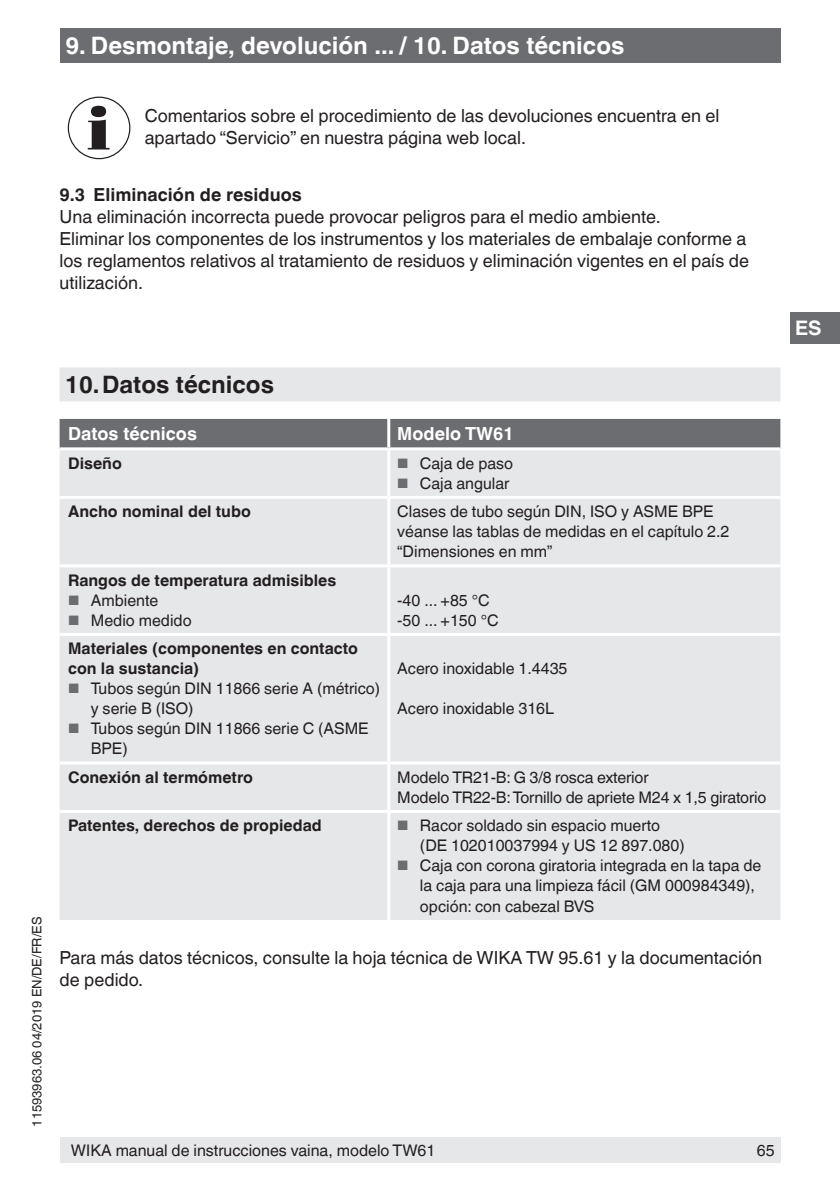
<style>
.page{position:relative;width:840px;height:1191px;background:#fff}
.page>*{position:absolute;margin:0;border:0;box-sizing:border-box;transform-origin:0 0}
.t1{font:700 24px "Helvetica World";color:#fff}
.t2{font:700 24px "Helvetica World";color:#231f20}
.t3{font:700 20px "Helvetica World";color:#fff}
.t4{font:18px/22px "Helvetica World";color:#231f20}
.t5{font:700 18px "Helvetica World";color:#231f20}
.t6{font:700 18px "Helvetica World";color:#fff}
.t7{font:16px/20px "Helvetica World";color:#231f20}
.t8{font:700 16px/20px "Helvetica World";color:#231f20}
.t9{font:13px "Helvetica World";color:#231f20}
.s1{font-size:13.6px;color:#6c6d70}
</style>
<div class="page">
<div style="left:60px;top:28px;width:720px;height:34px;background:#6c6d70"></div>
<div style="left:60px;top:1137px;width:720px;height:25px;background:#e6e7e9"></div>
<div style="left:790px;top:312px;width:49px;height:31px;background:#6c6d70"></div>
<div style="left:60px;top:367px;width:720px;height:34px;background:#e6e7e9"></div>
<div style="left:60px;top:419px;width:720px;height:28px;background:#6c6d70"></div>
<div style="left:60px;top:450px;width:720px;height:470px;background:#e6e7e9"></div>
<hr style="left:387px;top:419px;width:3px;height:28px;background:#fff">
<hr style="left:387px;top:450px;width:3px;height:46px;background:#fff">
<hr style="left:60px;top:496px;width:328px;height:3px;background:#fff">
<hr style="left:388px;top:496px;width:392px;height:3px;background:#fff">
<hr style="left:387px;top:499px;width:3px;height:65px;background:#fff">
<hr style="left:60px;top:564px;width:328px;height:3px;background:#fff">
<hr style="left:388px;top:564px;width:392px;height:3px;background:#fff">
<hr style="left:387px;top:567px;width:3px;height:66px;background:#fff">
<hr style="left:60px;top:633px;width:328px;height:3px;background:#fff">
<hr style="left:388px;top:633px;width:392px;height:3px;background:#fff">
<hr style="left:387px;top:636px;width:3px;height:125px;background:#fff">
<hr style="left:60px;top:761px;width:328px;height:3px;background:#fff">
<hr style="left:388px;top:761px;width:392px;height:3px;background:#fff">
<hr style="left:387px;top:764px;width:3px;height:46px;background:#fff">
<hr style="left:60px;top:810px;width:328px;height:3px;background:#fff">
<hr style="left:388px;top:810px;width:392px;height:3px;background:#fff">
<hr style="left:387px;top:813px;width:3px;height:107px;background:#fff">
<svg style="left:88px;top:106px;width:21px;height:43px"></svg>
<div style="left:68px;top:97px;width:62px;height:62px;border:1px solid #231f20;border-radius:50%"></div>
<h1 class="t1" style="left:65px;top:32px;width:560px">9. Desmontaje, devolución ... / 10. Datos técnicos</h1>
<p class="t4" style="left:145px;top:104px;width:576px">Comentarios sobre el procedimiento de las devoluciones encuentra en el apartado “Servicio” en nuestra página web local.</p>
<p class="t5" style="left:60px;top:184px;width:243px">9.3 Eliminación de residuos</p>
<p class="t4" style="left:60px;top:206px;width:690px">Una eliminación incorrecta puede provocar peligros para el medio ambiente.<br>Eliminar los componentes de los instrumentos y los materiales de embalaje conforme a los reglamentos relativos al tratamiento de residuos y eliminación vigentes en el país de utilización.</p>
<p class="t9" style="left:29px;top:1126px;width:211px;rotate:-90deg">11593963.06 04/2019 EN/DE/FR/ES</p>
<h1 class="t2" style="left:65px;top:370px;width:210px">10.Datos técnicos</h1>
<p class="t6" style="left:68px;top:423px;width:130px">Datos técnicos</p>
<p class="t6" style="left:397px;top:423px;width:118px">Modelo TW61</p>
<p class="t8" style="left:68px;top:453px;width:55px">Diseño</p>
<p class="t7" style="left:397px;top:453px;width:117px"><span class="s1">■</span> Caja de paso</p>
<p class="t7" style="left:397px;top:473px;width:113px"><span class="s1">■</span> Caja angular</p>
<p class="t8" style="left:68px;top:502px;width:184px">Ancho nominal del tubo</p>
<p class="t7" style="left:397px;top:502px;width:333px">Clases de tubo según DIN, ISO y ASME BPE véanse las tablas de medidas en el capítulo 2.2 “Dimensiones en mm”</p>
<p class="t8" style="left:68px;top:570px;width:269px">Rangos de temperatura admisibles</p>
<p class="t7" style="left:68px;top:590px;width:92px"><span class="s1">■</span> Ambiente</p>
<p class="t7" style="left:68px;top:610px;width:125px"><span class="s1">■</span> Medio medido</p>
<p class="t7" style="left:397px;top:590px;width:103px">-40 ... +85 °C -50 ... +150 °C</p>
<p class="t8" style="left:68px;top:639px;width:291px">Materiales (componentes en contacto con la sustancia)</p>
<p class="t7" style="left:91px;top:679px;width:291px;text-indent:-23px"><span class="s1">■</span> Tubos según DIN 11866 serie A (métrico) y serie B (ISO)</p>
<p class="t7" style="left:91px;top:719px;width:279px;text-indent:-23px"><span class="s1">■</span> Tubos según DIN 11866 serie C (ASME<br>BPE)</p>
<p class="t7" style="left:397px;top:659px;width:172px">Acero inoxidable 1.4435</p>
<p class="t7" style="left:397px;top:699px;width:158px">Acero inoxidable 316L</p>
<p class="t8" style="left:68px;top:767px;width:186px">Conexión al termómetro</p>
<p class="t7" style="left:397px;top:767px;width:370px">Modelo TR21-B: G 3/8 rosca exterior<br>Modelo TR22-B: Tornillo de apriete M24 x 1,5 giratorio</p>
<p class="t8" style="left:68px;top:816px;width:255px">Patentes, derechos de propiedad</p>
<p class="t7" style="left:420px;top:816px;width:266px;text-indent:-23px"><span class="s1">■</span> Racor soldado sin espacio muerto (DE 102010037994 y US 12 897.080)</p>
<p class="t7" style="left:420px;top:856px;width:343px;text-indent:-23px"><span class="s1">■</span> Caja con corona giratoria integrada en la tapa de la caja para una limpieza fácil (GM 000984349), opción: con cabezal BVS</p>
<p class="t4" style="left:60px;top:946px;width:703px">Para más datos técnicos, consulte la hoja técnica de WIKA TW 95.61 y la documentación de pedido.</p>
<p class="t7" style="left:71px;top:1140px;width:366px">WIKA manual de instrucciones vaina, modelo TW61</p>
<p class="t7" style="left:756px;top:1140px;width:19px">65</p>
<p class="t3" style="left:794px;top:316px;width:28px">ES</p>
</div>
